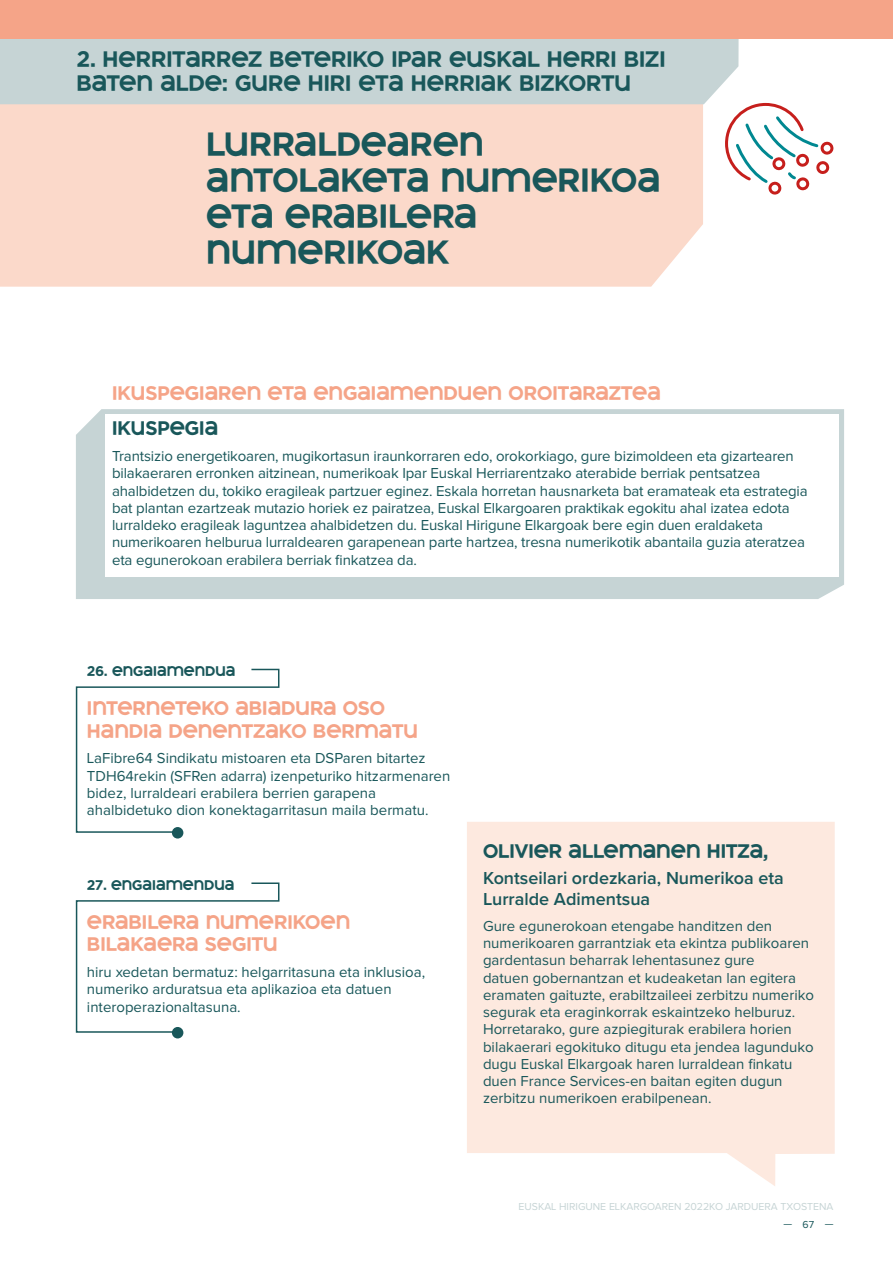
<style>
.page{position:relative;width:893px;height:1263px;background:#fff}
.page>*{position:absolute;margin:0;border:0;box-sizing:border-box;transform-origin:0 0}
.t1{font:36px/36px "Arkam";color:#19575a}
.t2{font:24px/24px "Arkam";color:#19575a}
.t3{font:21px "Arkam";color:#f5a488}
.t4{font:21px "Arkam";color:#19575a}
.t5{font:600 18px/21.6px "Proxima Nova";color:#19575a}
.t6{font:15px/17.2px "Proxima Nova";color:#19575a}
.t7{font:15px "Arkam";color:#19575a}
.t8{font:10.5px "Proxima Nova";color:#c6d4d5}
.t9{font:10.5px "Proxima Nova";color:#19575a}
</style>
<div class="page">
<div style="left:0;top:104px;width:703px;height:183px;background:#fbd9ca"></div>
<div style="left:0;top:38px;width:739px;height:66px;background:#c6d4d5"></div>
<div style="left:0;top:0;width:893px;height:38px;background:#f5a488"></div>
<div style="left:76px;top:409px;width:768px;height:190px;background:#c6d4d5"></div>
<div style="left:106px;top:415px;width:733px;height:162px;background:#fff"></div>
<svg style="left:75px;top:668px;width:205px;height:165px"></svg>
<div style="left:172px;top:827px;width:11px;height:11px;background:#19575a;border-radius:50%"></div>
<svg style="left:75px;top:882px;width:205px;height:151px"></svg>
<div style="left:172px;top:1027px;width:11px;height:11px;background:#19575a;border-radius:50%"></div>
<svg style="left:467px;top:822px;width:368px;height:364px;background:#fdeae1"></svg>
<svg style="left:723px;top:101px;width:111px;height:94px"></svg>
<h2 class="t2" style="left:77px;top:47px;width:283px">2. HERRITARREZ BETERIKO</h2>
<h2 class="t2" style="left:77px;top:47px;width:572px;text-indent:315px">IPAR EUSKAL HERRI BIZI<br>BATEN ALDE: GURE HI RI ETA HERRIAK BIZKO</h2>
<h2 class="t2" style="left:586px;top:71px;width:46px">RTU</h2>
<h1 class="t1" style="left:206px;top:126px;width:179px;text-indent:111px">LDEAREN<br>ANTOLAKETA</h1>
<h1 class="t1" style="left:206px;top:126px;width:23px">LURRA</h1>
<h1 class="t1" style="left:440px;top:162px;width:219px">NU MERIKOA</h1>
<h1 class="t1" style="left:206px;top:198px;width:23px">ETA</h1>
<h1 class="t1" style="left:285px;top:198px;width:25px">ERAB</h1>
<h1 class="t1" style="left:206px;top:198px;width:245px;text-indent:173px">ILERA<br>NU MERIKOAK</h1>
<h3 class="t3" style="left:112px;top:383px;width:33px">IKUSPE</h3>
<h3 class="t3" style="left:185px;top:383px;width:35px">GIAREN</h3>
<h3 class="t3" style="left:268px;top:383px;width:14px">ETA</h3>
<h3 class="t3" style="left:313px;top:383px;width:117px">ENGAIAMENDUEN</h3>
<h3 class="t3" style="left:508px;top:383px;width:63px">OROITARA</h3>
<h3 class="t3" style="left:609px;top:383px;width:27px">ZTEA</h3>
<h3 class="t4" style="left:112px;top:418px;width:108px">IKUSPEGIA</h3>
<p class="t6" style="left:112px;top:448px;width:697px">Trantsizio energetikoaren, mugikortasun iraunkorraren edo, orokorkiago, gure bizimoldeen eta gizartearen bilakaeraren erronken aitzinean, numerikoak Ipar Euskal Herriarentzako aterabide berriak pentsatzea ahalbidetzen du, tokiko eragileak partzuer eginez. Eskala horretan hausnarketa bat eramateak eta estrategia bat plantan ezartzeak mutazio horiek ez pairatzea, Euskal Elkargoaren praktikak egokitu ahal izatea edota lurraldeko eragileak laguntzea ahalbidetzen du. Euskal Hirigune Elkargoak bere egin duen eraldaketa numerikoaren helburua lurraldearen garapenean parte hartzea, tresna numerikotik abantaila guzia ateratzea eta egunerokoan erabilera berriak finkatzea da.</p>
<p class="t7" style="left:87px;top:664px;width:109px">26. ENGAIAMENDUA</p>
<h3 class="t3" style="left:87px;top:698px;width:14px">INTERNETE</h3>
<h3 class="t3" style="left:201px;top:698px;width:81px">KO ABIADURA</h3>
<h3 class="t3" style="left:343px;top:698px;width:44px">OSO</h3>
<h3 class="t3" style="left:87px;top:720px;width:29px">HAND</h3>
<h3 class="t3" style="left:143px;top:720px;width:41px">IA DENENT</h3>
<h3 class="t3" style="left:253px;top:720px;width:75px">ZAKO BER</h3>
<h3 class="t3" style="left:355px;top:720px;width:38px">MATU</h3>
<p class="t6" style="left:87px;top:750px;width:365px">LaFibre64 Sindikatu mistoaren eta DSParen bitartez TDH64rekin (SFRen adarra) izenpeturiko hitzarmenaren bidez, lurraldeari erabilera berrien garapena ahalbidetuko dion konektagarritasun maila bermatu.</p>
<p class="t7" style="left:87px;top:877px;width:108px">27. ENGAIAMENDUA</p>
<h3 class="t3" style="left:87px;top:912px;width:15px">ERAB</h3>
<h3 class="t3" style="left:142px;top:912px;width:31px">ILERA</h3>
<h3 class="t3" style="left:206px;top:912px;width:131px">NU MERIKOEN</h3>
<h3 class="t3" style="left:87px;top:934px;width:71px">BILAKAERA</h3>
<h3 class="t3" style="left:205px;top:934px;width:61px">SEGITU</h3>
<p class="t6" style="left:87px;top:964px;width:340px">hiru xedetan bermatuz: helgarritasuna eta inklusioa, numeriko arduratsua eta aplikazioa eta datuen interoperazionaltasuna.</p>
<h3 class="t4" style="left:483px;top:840px;width:175px">OLIVIER ALLEMANEN</h3>
<h3 class="t4" style="left:707px;top:840px;width:63px">HITZA,</h3>
<p class="t5" style="left:483px;top:866px;width:302px">Kontseilari ordezkaria, Numerikoa eta<br>Lurralde Adimentsua</p>
<p class="t6" style="left:483px;top:918px;width:332px">Gure egunerokoan etengabe handitzen den numerikoaren garrantziak eta ekintza publikoaren gardentasun beharrak lehentasunez gure<br>datuen gobernantzan et kudeaketan lan egitera eramaten gaituzte, erabiltzaileei zerbitzu numeriko segurak eta eraginkorrak eskaintzeko helburuz.<br>Horretarako, gure azpiegiturak erabilera horien bilakaerari egokituko ditugu eta jendea lagunduko dugu Euskal Elkargoak haren lurraldean finkatu duen France Services-en baitan egiten dugun zerbitzu numerikoen erabilpenean.</p>
<p class="t8" style="left:518px;top:1202px;width:316px">EUSKAL HIRIGUNE ELKARGOAREN 2022KO JARDUERA TXOSTENA</p>
<p class="t9" style="left:783px;top:1219px;width:52px">—67—</p>
</div>
